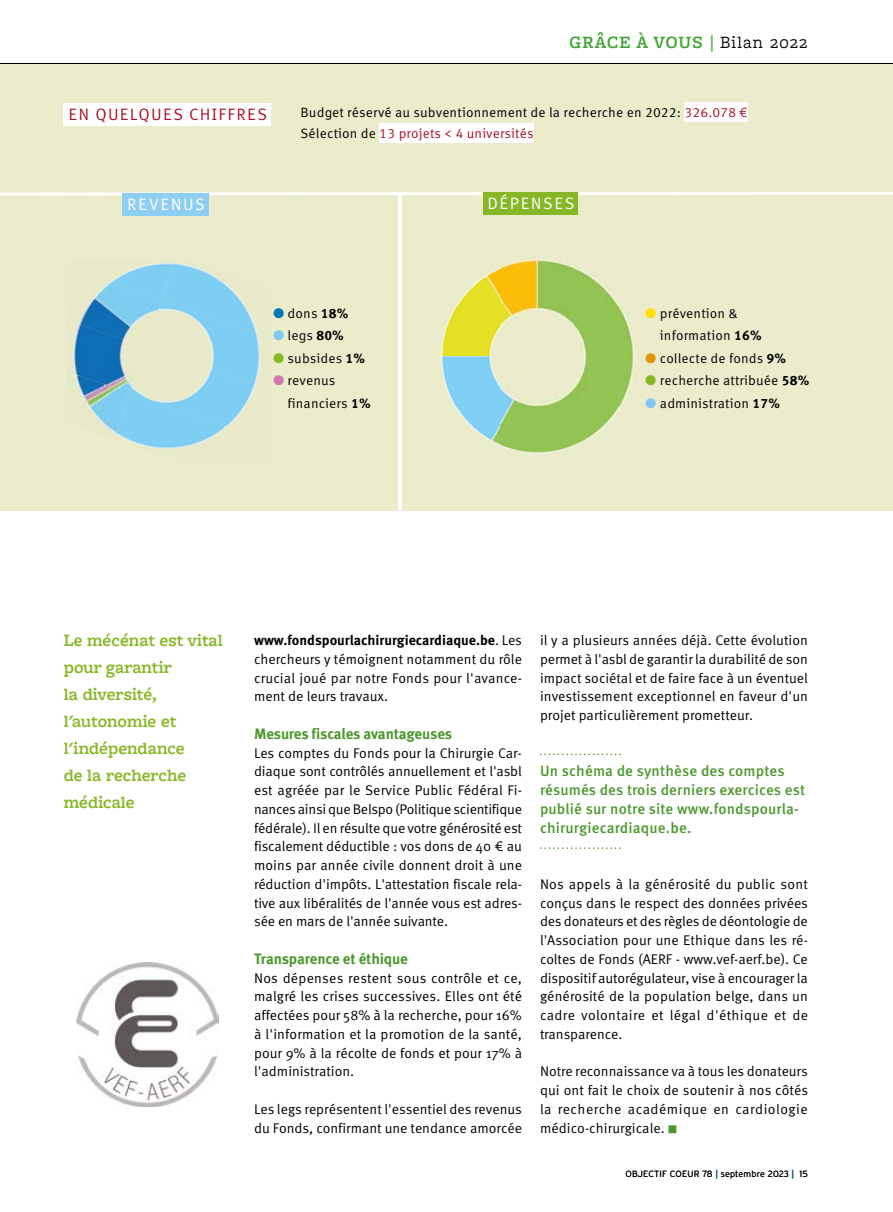
<style>
.page{position:relative;width:893px;height:1212px;background:#fff}
.page>*{position:absolute;margin:0;border:0;box-sizing:border-box;transform-origin:0 0}
.t1{font:600 18px/27px "Freight Macro Pro";color:#87b726}
.t2{font:600 18px "Freight Macro Pro";letter-spacing:.05em;color:#3fa535}
.t3{font:16.5px "Meta Correspondence Pro";letter-spacing:.075em;color:#aa1124}
.t4{font:16.5px "Meta Correspondence Pro";letter-spacing:.095em;color:#fff}
.t5{font:500 15px/18.8px "Meta Pro";letter-spacing:.01em;color:#4c972d}
.t6{font:700 15px "Meta Pro";letter-spacing:-.015em;color:#4c972d}
.t7{font:14.1px/18.8px "Meta Pro Norm";color:#000;text-align:justify}
.t8{font:700 14.1px "Meta Pro";color:#000}
.t9{font:13.5px/22.5px "Meta Correspondence Pro";letter-spacing:.01em;color:#000}
.t10{font:300 9px "Interstate";letter-spacing:.02em;color:#000}
.s1{font-weight:400;color:#000}
.s2{color:#aa1124}
.s3{color:#0078b3}
.s4{font-weight:700}
.s5{color:#7ec9f1}
.s6{color:#87b726}
.s7{color:#d078af}
.s8{color:#ffdf00}
.s9{color:#e19800}
.s10{font-family:"Meta Pro Norm";font-weight:400}
.s11{font-size:10.5px;color:#4c972d}
.s12{font-weight:400;color:#00627d}
</style>
<div class="page">
<svg style="left:540px;top:754px;width:81px;height:1px"></svg>
<svg style="left:540px;top:847px;width:81px;height:2px"></svg>
<div style="left:0;top:64px;width:893px;height:446px;background:#ebeccc"></div>
<img style="left:441px;top:257px;width:193px;height:197px">
<hr style="left:0;top:64px;width:893px;height:1px;background:#000">
<div style="left:684px;top:102px;width:64px;height:20px;background:#fff"></div>
<div style="left:379px;top:123px;width:155px;height:20px;background:#fff"></div>
<div style="left:64px;top:103px;width:207px;height:23px;background:#fff"></div>
<img style="left:126px;top:439px;width:78px;height:10px">
<img style="left:75px;top:393px;width:55px;height:46px">
<img style="left:130px;top:390px;width:123px;height:51px">
<img style="left:66px;top:347px;width:80px;height:46px">
<img style="left:197px;top:338px;width:63px;height:52px">
<img style="left:70px;top:301px;width:91px;height:46px">
<img style="left:161px;top:263px;width:97px;height:75px">
<img style="left:91px;top:262px;width:85px;height:39px">
<svg style="left:0;top:192px;width:893px;height:3px;background:#fdfdfb"></svg>
<hr style="left:398px;top:195px;width:3px;height:315px;background:#fff">
<div style="left:122px;top:193px;width:87px;height:22px;background:#8ecef3"></div>
<div style="left:483px;top:192px;width:95px;height:22px;background:#87b726"></div>
<img style="left:77px;top:962px;width:142px;height:144px">
<p class="t3" style="left:69px;top:102px;width:200px">EN QUELQUES CHIFFRES</p>
<p class="t2" style="left:570px;top:30px;width:239px">GRÂCE À VOUS | <span class="s1">Bilan 2022</span></p>
<p class="t9" style="left:300px;top:101px;width:449px;line-height:21px">Budget réservé au subventionnement de la recherche en 2022: <span class="s2">326.078 €<br></span>Sélection de <span class="s2">13 projets &lt; 4 universités</span></p>
<p class="t4" style="left:127px;top:192px;width:79px">REVENUS</p>
<p class="t4" style="left:487px;top:191px;width:89px">DÉPENSES</p>
<p class="t9" style="left:273px;top:301px;width:77px"><span class="s3">●</span> dons <span class="s4">18%</span></p>
<p class="t9" style="left:273px;top:323px;width:72px"><span class="s5">●</span> legs <span class="s4">80%</span></p>
<p class="t9" style="left:273px;top:346px;width:94px"><span class="s6">●</span> subsides <span class="s4">1%</span></p>
<p class="t9" style="left:288px;top:368px;width:84px;text-indent:-15px"><span class="s7">●</span> revenus financiers <span class="s4">1%</span></p>
<p class="t9" style="left:660px;top:301px;width:103px;text-indent:-15px"><span class="s8">●</span> prévention &amp; information <span class="s4">16%</span></p>
<p class="t9" style="left:645px;top:346px;width:142px"><span class="s9">●</span> collecte de fonds <span class="s4">9%</span></p>
<p class="t9" style="left:645px;top:368px;width:165px"><span class="s6">●</span> recherche attribuée <span class="s4">58%</span></p>
<p class="t9" style="left:645px;top:391px;width:136px"><span class="s5">●</span> administration <span class="s4">17%</span></p>
<p class="t1" style="left:64px;top:626px;width:161px">Le mécénat est vital pour garantir<br>la diversité, l'autonomie et l'indépendance<br>de la recherche médicale</p>
<p class="t8" style="left:254px;top:629px;width:269px">www.fondspourlachirurgiecardiaque.be<span class="s10">. Les</span></p>
<p class="t7" style="left:254px;top:649px;width:269px">chercheurs y témoignent notamment du rôle crucial joué par notre Fonds pour l'avance&shy;ment de leurs travaux.</p>
<p class="t6" style="left:254px;top:722px;width:200px">Mesures fiscales avantageuses</p>
<p class="t7" style="left:254px;top:742px;width:270px">Les comptes du Fonds pour la Chirurgie Car&shy;diaque sont contrôlés annuellement et l'asbl est agréée par le Service Public Fédéral Fi&shy;nances ainsi que Belspo (Politique scientifique fédérale). Il en résulte que votre générosité est fiscalement déductible : vos dons de 40 € au moins par année civile donnent droit à une réduction d'impôts. L'attestation fiscale rela&shy;tive aux libéralités de l'année vous est adres&shy;sée en mars de l'année suivante.</p>
<p class="t6" style="left:254px;top:947px;width:155px">Transparence et éthique</p>
<p class="t7" style="left:254px;top:967px;width:270px">Nos dépenses restent sous contrôle et ce, malgré les crises successives. Elles ont été affectées pour 58% à la recherche, pour 16% à l'information et la promotion de la santé, pour 9% à la récolte de fonds et pour 17% à l'administration.</p>
<p class="t7" style="left:254px;top:1099px;width:269px">Les legs représentent l'essentiel des revenus du Fonds, confirmant une tendance amorcée</p>
<p class="t7" style="left:540px;top:630px;width:269px">il y a plusieurs années déjà. Cette évolution permet à l'asbl de garantir la durabilité de son impact sociétal et de faire face à un éventuel investissement exceptionnel en faveur d'un projet particulièrement prometteur.</p>
<p class="t5" style="left:540px;top:761px;width:267px">Un schéma de synthèse des comptes résumés des trois derniers exercices est publié sur notre site www.fondspourla&shy;chirurgiecardiaque.be.</p>
<p class="t7" style="left:540px;top:874px;width:270px">Nos appels à la générosité du public sont conçus dans le respect des données privées des donateurs et des règles de déontologie de l'Association pour une Ethique dans les ré&shy;coltes de Fonds (AERF - www.vef-aerf.be). Ce dispositif autorégulateur, vise à encourager la générosité de la population belge, dans un cadre volontaire et légal d'éthique et de transparence.</p>
<p class="t7" style="left:540px;top:1061px;width:270px">Notre reconnaissance va à tous les donateurs qui ont fait le choix de soutenir à nos côtés la recherche académique en cardiologie médico-chirurgicale. <span class="s11">■</span></p>
<p class="t10" style="left:625px;top:1168px;width:184px">OBJECTIF COEUR 78 <span class="s12">|</span> septembre 2023 <span class="s12">|</span> 15</p>
</div>
